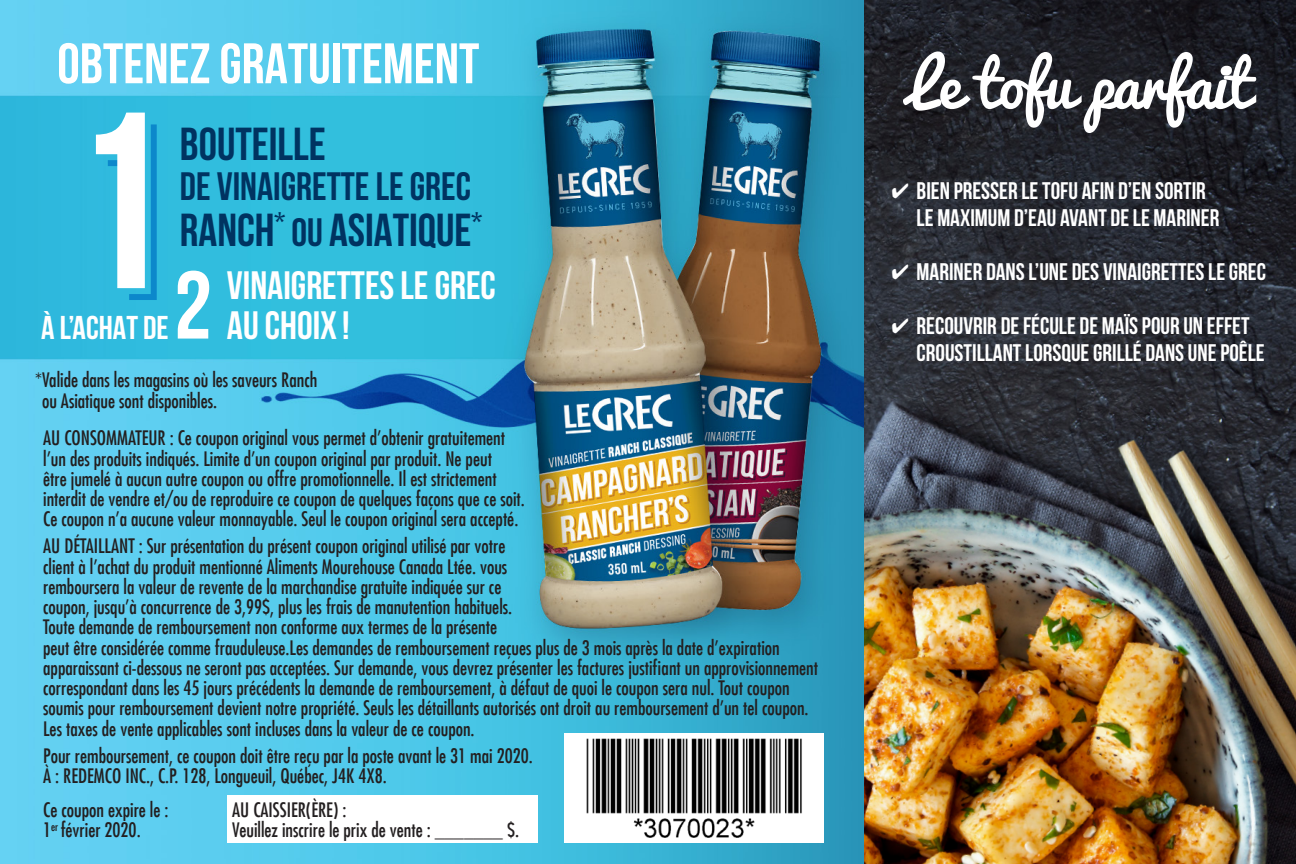
<style>
.page{position:relative;width:1296px;height:864px;background:#fff}
.page>*{position:absolute;margin:0;border:0;box-sizing:border-box;transform-origin:0 0}
.t1{font:700 250.8px "Bebas Neue";color:#fff}
.t2{font:700 96px "Bebas Neue";color:#fff}
.t3{font:63px "Pacifico";letter-spacing:-.025em;color:#fff}
.t4{font:700 57px "Bebas Neue";color:#fff}
.t5{font:700 46.2px "Bebas Neue";color:#003361}
.t6{font:700 39.6px/39.6px "Bebas Neue";color:#fff}
.t7{font:700 39.6px "Bebas Neue";color:#003361}
.t8{font:700 33px "Bebas Neue";color:#fff}
.t9{font:700 24px/27px "Bebas Neue";color:#fff}
.t10{font:condensed 19.5px/20.1px "Futura LT";color:#231f20}
.s1{font-size:39.6px}
</style>
<div class="page">
<img style="left:0;top:0;width:864px;height:864px">
<img style="left:864px;top:0;width:432px;height:310px">
<img style="left:864px;top:310px;width:432px;height:554px">
<img style="left:564px;top:733px;width:260px;height:109px">
<svg style="left:108px;top:124px;width:49px;height:176px"></svg>
<div style="left:227px;top:795px;width:310px;height:47px;background:#fff"></div>
<svg style="left:892px;top:183px;width:16px;height:15px"></svg>
<svg style="left:892px;top:264px;width:16px;height:15px"></svg>
<svg style="left:892px;top:318px;width:16px;height:15px"></svg>
<h3 class="t4" style="left:57px;top:32px;width:424px">OBTENEZ GRATUITEMENT</h3>
<h1 class="t1" style="left:69px;top:64px;width:101px">1</h1>
<h3 class="t8" style="left:41px;top:309px;width:129px">À L’ACHAT DE</h3>
<h3 class="t5" style="left:180px;top:119px;width:147px">BOUTEILLE</h3>
<h3 class="t7" style="left:180px;top:164px;width:293px">DE VINAIGRETTE LE GREC</h3>
<h3 class="t5" style="left:180px;top:205px;width:304px">RANCH<sup>*</sup> <span class="s1">OU</span> ASIATIQUE<sup>*</sup></h3>
<h2 class="t2" style="left:174px;top:253px;width:40px">2</h2>
<h3 class="t6" style="left:227px;top:265px;width:271px">VINAIGRETTES LE GREC<br>AU CHOIX !</h3>
<p class="t10" style="left:42px;top:370px;width:277px;text-indent:-7px">*Valide dans les magasins où les saveurs Ranch ou Asiatique sont disponibles.</p>
<p class="t10" style="left:43px;top:428px;width:483px">AU CONSOMMATEUR : Ce coupon original vous permet d’obtenir gratuitement l’un des produits indiqués. Limite d’un coupon original par produit. Ne peut<br>être jumelé à aucun autre coupon ou offre promotionnelle. Il est strictement interdit de vendre et/ou de reproduire ce coupon de quelques façons que ce soit.<br>Ce coupon n’a aucune valeur monnayable. Seul le coupon original sera accepté.</p>
<p class="t10" style="left:43px;top:536px;width:776px">AU DÉTAILLANT : Sur présentation du présent coupon original utilisé par votre<br>client à l’achat du produit mentionné Aliments Mourehouse Canada Ltée. vous<br>remboursera la valeur de revente de la marchandise gratuite indiquée sur ce<br>coupon, jusqu’à concurrence de 3,99$, plus les frais de manutention habituels.<br>Toute demande de remboursement non conforme aux termes de la présente<br>peut être considérée comme frauduleuse.Les demandes de remboursement reçues plus de 3 mois après la date d’expiration apparaissant ci‑dessous ne seront pas acceptées. Sur demande, vous devrez présenter les factures justifiant un approvisionnement correspondant dans les 45 jours précédents la demande de remboursement, à défaut de quoi le coupon sera nul. Tout coupon soumis pour remboursement devient notre propriété. Seuls les détaillants autorisés ont droit au remboursement d’un tel coupon.<br>Les taxes de vente applicables sont incluses dans la valeur de ce coupon.</p>
<p class="t10" style="left:43px;top:745px;width:491px">Pour remboursement, ce coupon doit être reçu par la poste avant le 31 mai 2020.<br>À : REDEMCO INC., C.P. 128, Longueuil, Québec, J4K 4X8.</p>
<p class="t10" style="left:43px;top:799px;width:127px">Ce coupon expire le :<br>1<sup>er</sup> février 2020.</p>
<p class="t10" style="left:232px;top:799px;width:288px">AU CAISSIER(ÈRE) :<br>Veuillez inscrire le prix de vente : _______ $.</p>
<h3 class="t3" style="left:909px;top:50px;width:344px">Le tofu parfait</h3>
<p class="t9" style="left:917px;top:177px;width:304px">BIEN PRESSER LE TOFU AFIN D’EN SORTIR<br>LE MAXIMUM D’EAU AVANT DE LE MARINER</p>
<p class="t9" style="left:917px;top:258px;width:351px">MARINER DANS L’UNE DES VINAIGRETTES LE GREC</p>
<p class="t9" style="left:917px;top:312px;width:350px">RECOUVRIR DE FÉCULE DE MAÏS POUR UN EFFET<br>CROUSTILLANT LORSQUE GRILLÉ DANS UNE POÊLE</p>
</div>
